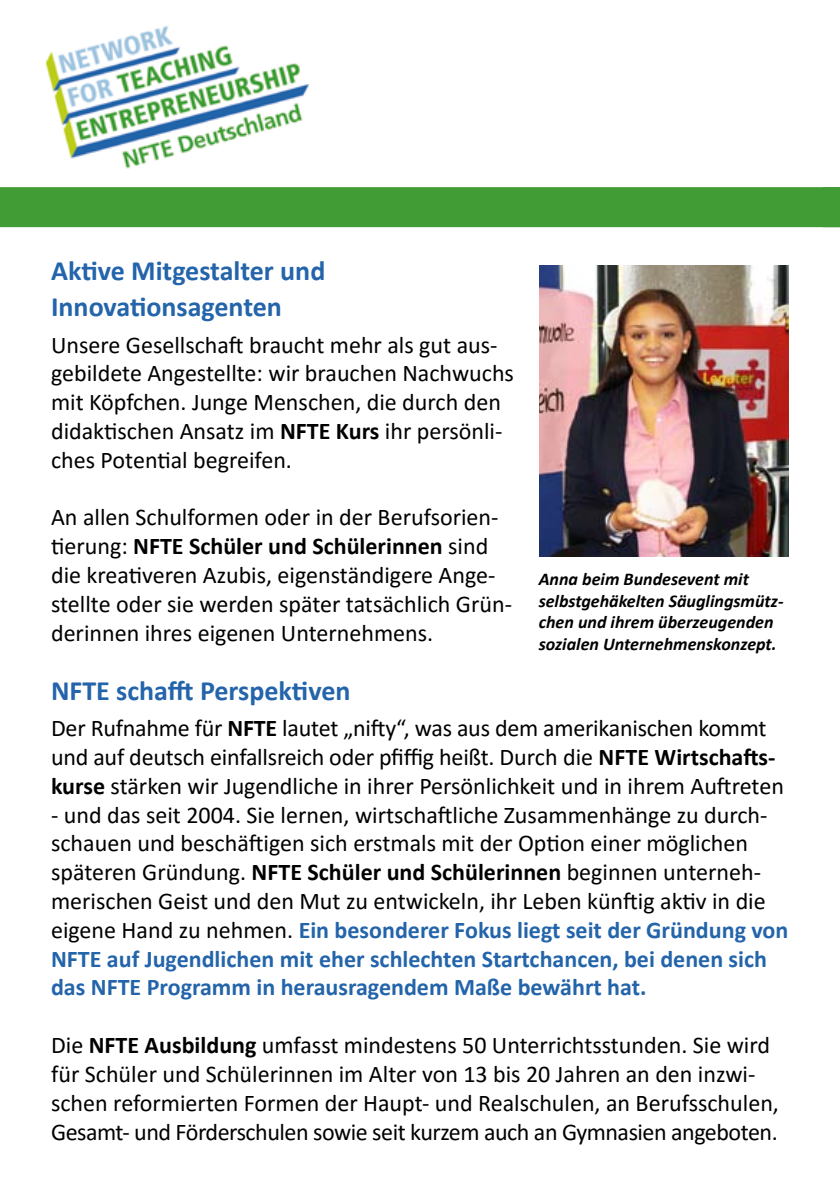
<style>
.page{position:relative;width:840px;height:1191px;background:#fff}
.page>*{position:absolute;margin:0;border:0;box-sizing:border-box;transform-origin:0 0}
.t1{font:700 28px/36px "Calibri";color:#2364aa}
.t2{font:24px/28.8px "Calibri";color:#000}
.t3{font:italic 700 18px/21.6px "Calibri";color:#000}
.s1{font-weight:700}
.s2{font-weight:700;color:#2364aa}
</style>
<div class="page">
<img style="left:45px;top:26px;width:265px;height:143px">
<img style="left:539px;top:265px;width:249px;height:291px">
<div style="left:0;top:187px;width:839px;height:40px;background:#419c35"></div>
<p class="t1" style="left:51px;top:252px;width:276px">Aktive Mitgestalter und<br>Innovationsagenten</p>
<p class="t2" style="left:51px;top:329px;width:464px">Unsere Gesellschaft braucht mehr als gut aus&shy;gebildete Angestellte: wir brauchen Nachwuchs mit Köpfchen. Junge Menschen, die durch den didaktischen Ansatz im <span class="s1">NFTE Kurs</span> ihr persönli&shy;ches Potential begreifen.</p>
<p class="t2" style="left:51px;top:502px;width:462px">An allen Schulformen oder in der Berufsorien&shy;tierung: <span class="s1">NFTE Schüler und Schülerinnen</span> sind die kreativeren Azubis, eigenständigere Ange&shy;stellte oder sie werden später tatsächlich Grün&shy;derinnen ihres eigenen Unternehmens.</p>
<p class="t3" style="left:538px;top:567px;width:246px">Anna beim Bundesevent mit selbstgehäkelten Säuglingsmütz&shy;chen und ihrem überzeugenden sozialen Unternehmenskonzept.</p>
<p class="t1" style="left:51px;top:672px;width:301px">NFTE schafft Perspektiven</p>
<p class="t2" style="left:51px;top:713px;width:734px">Der Rufnahme für <span class="s1">NFTE</span> lautet „nifty“, was aus dem amerikanischen kommt und auf deutsch einfallsreich oder pfiffig heißt. Durch die <span class="s1">NFTE Wirtschafts&shy;kurse</span> stärken wir Jugendliche in ihrer Persönlichkeit und in ihrem Auftreten</p>
<p class="t2" style="left:51px;top:799px;width:738px">- und das seit 2004. Sie lernen, wirtschaftliche Zusammenhänge zu durch&shy;schauen und beschäftigen sich erstmals mit der Option einer möglichen späteren Gründung. <span class="s1">NFTE Schüler und Schülerinnen</span> beginnen unterneh&shy;merischen Geist und den Mut zu entwickeln, ihr Leben künftig aktiv in die eigene Hand zu nehmen. <span class="s2">Ein besonderer Fokus liegt seit der Gründung von NFTE auf Jugendlichen mit eher schlechten Startchancen, bei denen sich das NFTE Programm in herausragendem Maße bewährt hat.</span></p>
<p class="t2" style="left:51px;top:1030px;width:729px">Die <span class="s1">NFTE Ausbildung</span> umfasst mindestens 50 Unterrichtsstunden. Sie wird für Schüler und Schülerinnen im Alter von 13 bis 20 Jahren an den inzwi&shy;schen reformierten Formen der Haupt- und Realschulen, an Berufsschulen, Gesamt- und Förderschulen sowie seit kurzem auch an Gymnasien angeboten.</p>
</div>
